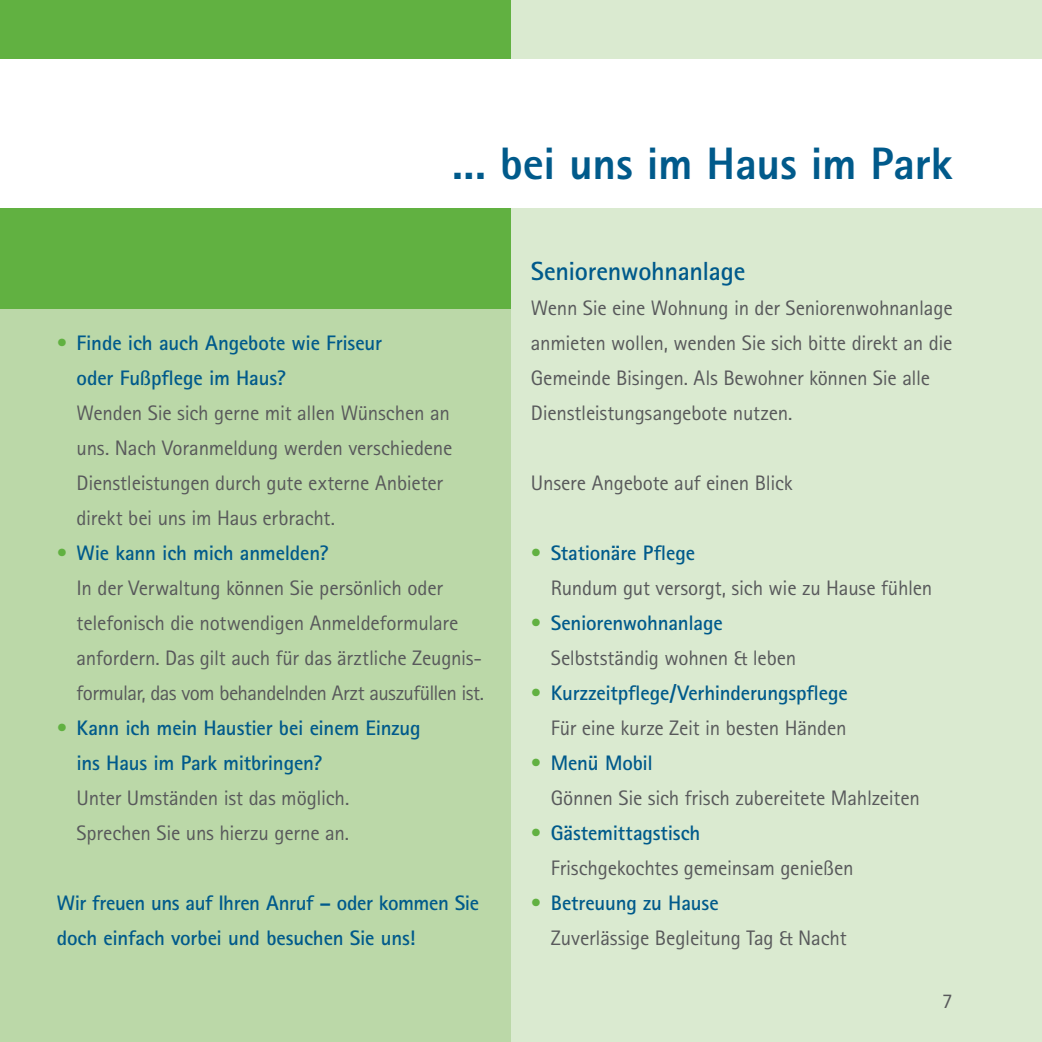
<style>
.page{position:relative;width:1042px;height:1042px;background:#daead0}
.page>*{position:absolute;margin:0;border:0;box-sizing:border-box;transform-origin:0 0}
.t1{font:800 45.5px "Rotis Sans Serif Std";letter-spacing:-.005em;color:#005a8b}
.t2{font:700 26.25px "Rotis Sans Serif Std";letter-spacing:-.015em;color:#005a8b}
.t3{font:21px/35px "Rotis Sans Serif Std";letter-spacing:-.015em;color:#58595b}
.t4{font:700 21px/35px "Rotis Sans Serif Std";letter-spacing:-.01em;color:#005a8b}
.s1{font-weight:400;color:#61b141}
.s2{color:#61b141}
.s3{font-weight:700;color:#005a8b}
.s4{font-weight:400;color:#58595b}
</style>
<div class="page">
<div style="left:0;top:0;width:510px;height:1042px;background:#bbd8a8"></div>
<div style="left:0;top:0;width:510px;height:308px;background:#61b141"></div>
<div style="left:0;top:60px;width:1042px;height:148px;background:#fff"></div>
<h1 class="t1" style="left:452px;top:134px;width:502px">... bei uns im Haus im Park</h1>
<p class="t4" style="left:77px;top:325px;width:307px;text-indent:-20px"><span class="s1">•</span> Finde ich auch Angebote wie Friseur oder Fußpflege im Haus?</p>
<p class="t3" style="left:77px;top:396px;width:377px">Wenden Sie sich gerne mit allen Wünschen an uns. Nach Voranmeldung werden verschiedene Dienstleistungen durch gute externe Anbieter direkt bei uns im Haus erbracht.</p>
<p class="t3" style="left:77px;top:536px;width:409px;text-indent:-20px"><span class="s2">•</span> <span class="s3">Wie kann ich mich anmelden?<br></span>In der Verwaltung können Sie persönlich oder telefonisch die notwendigen Anmeldeformulare anfordern. Das gilt auch für das ärztliche Zeugnis&shy;formular, das vom behandelnden Arzt auszufüllen ist.</p>
<p class="t4" style="left:77px;top:710px;width:346px;text-indent:-20px"><span class="s1">•</span> Kann ich mein Haustier bei einem Einzug ins Haus im Park mitbringen?</p>
<p class="t3" style="left:77px;top:781px;width:274px">Unter Umständen ist das möglich.<br>Sprechen Sie uns hierzu gerne an.</p>
<p class="t4" style="left:57px;top:885px;width:424px">Wir freuen uns auf Ihren Anruf – oder kommen Sie doch einfach vorbei und besuchen Sie uns!</p>
<p class="t2" style="left:531px;top:255px;width:216px">Seniorenwohnanlage</p>
<p class="t3" style="left:531px;top:291px;width:423px">Wenn Sie eine Wohnung in der Seniorenwohnanlage anmieten wollen, wenden Sie sich bitte direkt an die Gemeinde Bisingen. Als Bewohner können Sie alle Dienstleistungsangebote nutzen.</p>
<p class="t3" style="left:531px;top:466px;width:263px">Unsere Angebote auf einen Blick</p>
<p class="t3" style="left:551px;top:536px;width:383px;text-indent:-20px"><span class="s2">•</span> <span class="s3">Stationäre Pflege<br></span>Rundum gut versorgt, sich wie zu Hause fühlen</p>
<p class="t3" style="left:551px;top:606px;width:247px;text-indent:-20px"><span class="s2">•</span> <span class="s3">Seniorenwohnanlage<br></span>Selbstständig wohnen &amp; leben</p>
<p class="t4" style="left:531px;top:675px;width:318px;text-align:right"><span class="s1">•</span> Kurzzeitpflege/Verhinderungspflege<br><span class="s4">Für eine kurze Zeit in besten Händen</span></p>
<p class="t3" style="left:551px;top:746px;width:371px;text-indent:-20px"><span class="s2">•</span> <span class="s3">Menü Mobil<br></span>Gönnen Sie sich frisch zubereitete Mahlzeiten</p>
<p class="t3" style="left:551px;top:816px;width:304px;text-indent:-20px"><span class="s2">•</span> <span class="s3">Gästemittagstisch<br></span>Frischgekochtes gemeinsam genießen</p>
<p class="t3" style="left:551px;top:886px;width:297px;text-indent:-20px"><span class="s2">•</span> <span class="s3">Betreuung zu Hause<br></span>Zuverlässige Begleitung Tag &amp; Nacht</p>
<p class="t3" style="left:942px;top:984px;width:12px">7</p>
</div>
